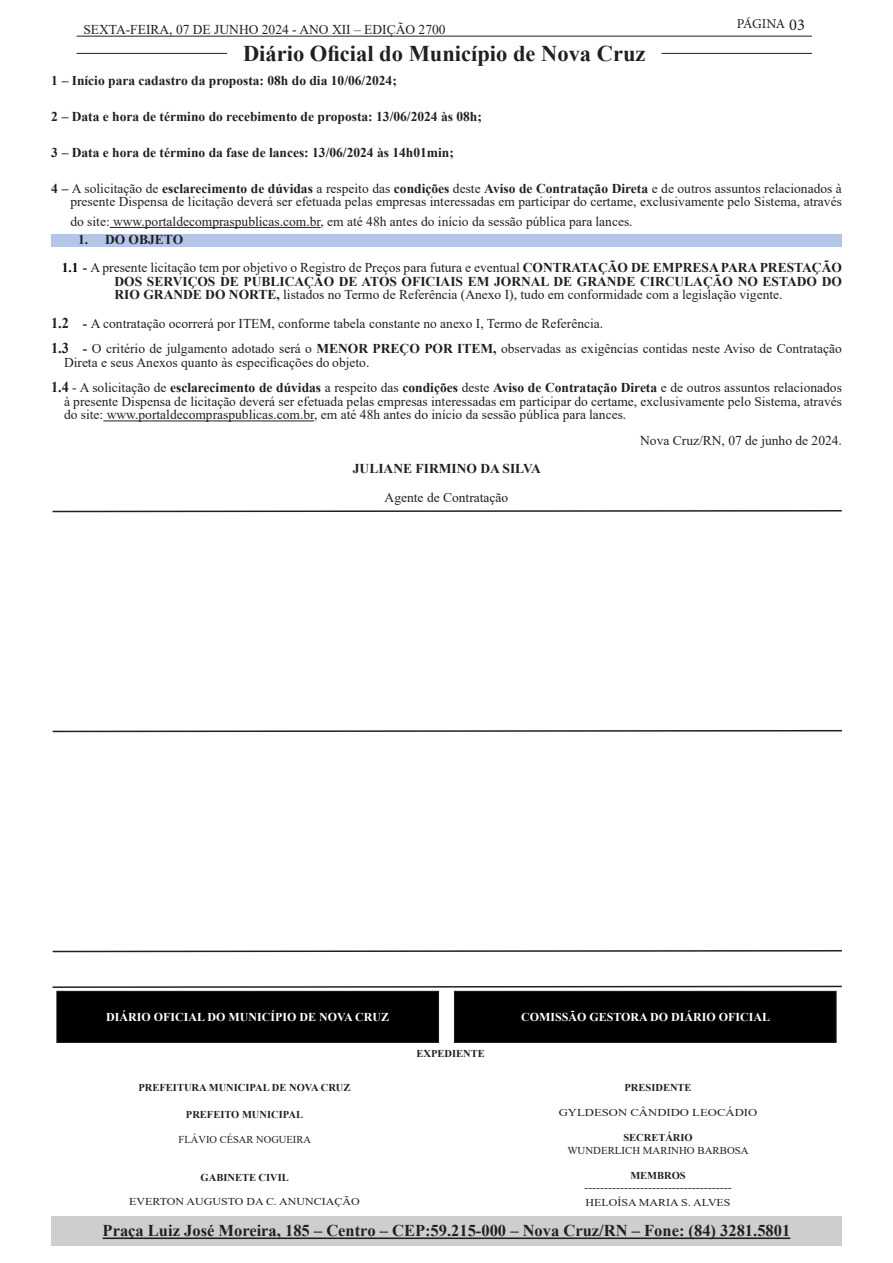
<style>
.page{position:relative;width:893px;height:1263px;background:#fff}
.page>*{position:absolute;margin:0;border:0;box-sizing:border-box;transform-origin:0 0}
.t1{font:700 22.5px "Times New Roman";color:#231f20}
.t2{font:700 16.5px "Times New Roman";color:#231f20}
.Subtitle{font:13.5px/13.5px "Times New Roman";color:#231f20;text-align:justify}
.t3{font:700 13.5px "Times New Roman";color:#231f20}
.t4{font:13.5px "Minion Pro";letter-spacing:-.03em;color:#231f20}
.t5{font:700 12px "Times New Roman";color:#fff}
.t6{font:700 10.5px "Times New Roman";color:#231f20}
.t7{font:10.5px "Times New Roman";color:#231f20;scale:1.14 1}
.t8{font:10.5px "Times New Roman";color:#231f20}
.t9{font:10.5px "Times New Roman";color:#231f20;scale:1.21 1}
.s1{font-size:16.5px}
.s2{font-weight:700}
.s3{font-weight:700;color:#000}
.s4{font-weight:700;font-size:15px}
</style>
<div class="page">
<hr style="left:77px;top:36px;width:735px;height:1px;background:#231f20">
<hr style="left:77px;top:53px;width:150px;height:1px;background:#231f20">
<hr style="left:661px;top:53px;width:151px;height:1px;background:#231f20">
<div style="left:51px;top:1216px;width:791px;height:29px;background:#cdced0"></div>
<hr style="left:103px;top:1237px;width:687px;height:2px;background:#231f20">
<div style="left:454px;top:991px;width:382px;height:51px;background:#000"></div>
<div style="left:454px;top:991px;width:383px;height:52px;border:1px solid #231f20"></div>
<div style="left:57px;top:991px;width:382px;height:51px;background:#000"></div>
<div style="left:56px;top:991px;width:383px;height:52px;border:1px solid #231f20"></div>
<svg style="left:52px;top:985px;width:790px;height:3px"></svg>
<svg style="left:52px;top:510px;width:790px;height:3px"></svg>
<svg style="left:52px;top:729px;width:790px;height:4px"></svg>
<svg style="left:52px;top:950px;width:790px;height:3px"></svg>
<hr style="left:110px;top:227px;width:211px;height:1px;background:#231f20">
<div style="left:51px;top:235px;width:791px;height:12px;background:#b4c6e7"></div>
<hr style="left:103px;top:421px;width:211px;height:1px;background:#231f20">
<p class="Subtitle" style="left:83px;top:23px;width:364px">SEXTA-FEIRA, 07 DE JUNHO 2024 - ANO XII – EDIÇÃO 2700</p>
<h1 class="t1" style="left:243px;top:37px;width:404px">Diário Oficial do Município de Nova Cruz</h1>
<p class="t4" style="left:737px;top:15px;width:70px">PÁGINA <span class="s1">03</span></p>
<p class="t3" style="left:51px;top:70px;width:347px">1 – Início para cadastro da proposta: 08h do dia 10/06/2024;</p>
<p class="t3" style="left:51px;top:106px;width:432px">2 – Data e hora de término do recebimento de proposta: 13/06/2024 às 08h;</p>
<p class="t3" style="left:51px;top:142px;width:404px">3 – Data e hora de término da fase de lances: 13/06/2024 às 14h01min;</p>
<p class="Subtitle" style="left:51px;top:181px;width:792px;text-align:right"><span class="s2">4 –</span> A solicitação de <span class="s2">esclarecimento de dúvidas</span> a respeito das <span class="s2">condições</span> deste <span class="s2">Aviso de Contratação Direta</span> e de outros assuntos relacionados à presente Dispensa de licitação deverá ser efetuada pelas empresas interessadas em participar do certame, exclusivamente pelo Sistema, através</p>
<p class="Subtitle" style="left:70px;top:214px;width:564px">do site: www.portaldecompraspublicas.com.br, em até 48h antes do início da sessão pública para lances.</p>
<p class="t3" style="left:78px;top:230px;width:107px">1. DO OBJETO</p>
<p class="Subtitle" style="left:115px;top:261px;width:729px;text-indent:-53px"><span class="s3">1.1</span> <span class="s2">-</span> A presente licitação tem por objetivo o Registro de Preços para futura e eventual <span class="s2">CONTRATAÇÃO DE EMPRESA PARA PRESTAÇÃO DOS SERVIÇOS DE PUBLICAÇÃO DE ATOS OFICIAIS EM JORNAL DE GRANDE CIRCULAÇÃO NO ESTADO DO RIO GRANDE DO NORTE,</span> listados no Termo de Referência (Anexo I), tudo em conformidade com a legislação vigente.</p>
<p class="Subtitle" style="left:51px;top:316px;width:554px"><span class="s4">1.2</span> <span class="s2">-</span> A contratação ocorrerá por ITEM, conforme tabela constante no anexo I, Termo de Referência.</p>
<p class="Subtitle" style="left:64px;top:342px;width:779px;text-indent:-13px"><span class="s4">1.3</span> <span class="s2">-</span> O critério de julgamento adotado será o <span class="s2">MENOR PREÇO POR ITEM,</span> observadas as exigências contidas neste Aviso de Contratação<br>Direta e seus Anexos quanto às especificações do objeto.</p>
<p class="Subtitle" style="left:64px;top:381px;width:779px;text-indent:-13px"><span class="s4">1.4</span> - A solicitação de <span class="s2">esclarecimento de dúvidas</span> a respeito das <span class="s2">condições</span> deste <span class="s2">Aviso de Contratação Direta</span> e de outros assuntos relacionados à presente Dispensa de licitação deverá ser efetuada pelas empresas interessadas em participar do certame, exclusivamente pelo Sistema, através do site: www.portaldecompraspublicas.com.br, em até 48h antes do início da sessão pública para lances.</p>
<p class="Subtitle" style="left:640px;top:433px;width:203px">Nova Cruz/RN, 07 de junho de 2024.</p>
<p class="t3" style="left:353px;top:459px;width:189px">JULIANE FIRMINO DA SILVA</p>
<p class="Subtitle" style="left:385px;top:490px;width:125px">Agente de Contratação</p>
<p class="t5" style="left:106px;top:1008px;width:285px">DIÁRIO OFICIAL DO MUNICÍPIO DE NOVA CRUZ</p>
<p class="t5" style="left:521px;top:1008px;width:251px">COMISSÃO GESTORA DO DIÁRIO OFICIAL</p>
<p class="t6" style="left:416px;top:1046px;width:70px">EXPEDIENTE</p>
<p class="t6" style="left:624px;top:1079px;width:69px">PRESIDENTE</p>
<p class="t9" style="left:559px;top:1105px;width:166px">GYLDESON CÂNDIDO LEOCÁDIO</p>
<p class="t6" style="left:623px;top:1130px;width:71px">SECRETÁRIO</p>
<p class="t8" style="left:567px;top:1143px;width:183px">WUNDERLICH MARINHO BARBOSA</p>
<p class="t6" style="left:630px;top:1168px;width:57px">MEMBROS</p>
<p class="t7" style="left:584px;top:1180px;width:131px">-------------------------------------</p>
<p class="t7" style="left:585px;top:1195px;width:129px">HELOÍSA MARIA S. ALVES</p>
<p class="t6" style="left:139px;top:1080px;width:213px">PREFEITURA MUNICIPAL DE NOVA CRUZ</p>
<p class="t6" style="left:186px;top:1107px;width:119px">PREFEITO MUNICIPAL</p>
<p class="t8" style="left:179px;top:1132px;width:134px">FLÁVIO CÉSAR NOGUEIRA</p>
<p class="t6" style="left:201px;top:1170px;width:90px">GABINETE CIVIL</p>
<p class="t7" style="left:129px;top:1194px;width:204px">EVERTON AUGUSTO DA C. ANUNCIAÇÃO</p>
<p class="t2" style="left:103px;top:1219px;width:689px">Praça Luiz José Moreira, 185 – Centro – CEP:59.215-000 – Nova Cruz/RN – Fone: (84) 3281.5801</p>
</div>
